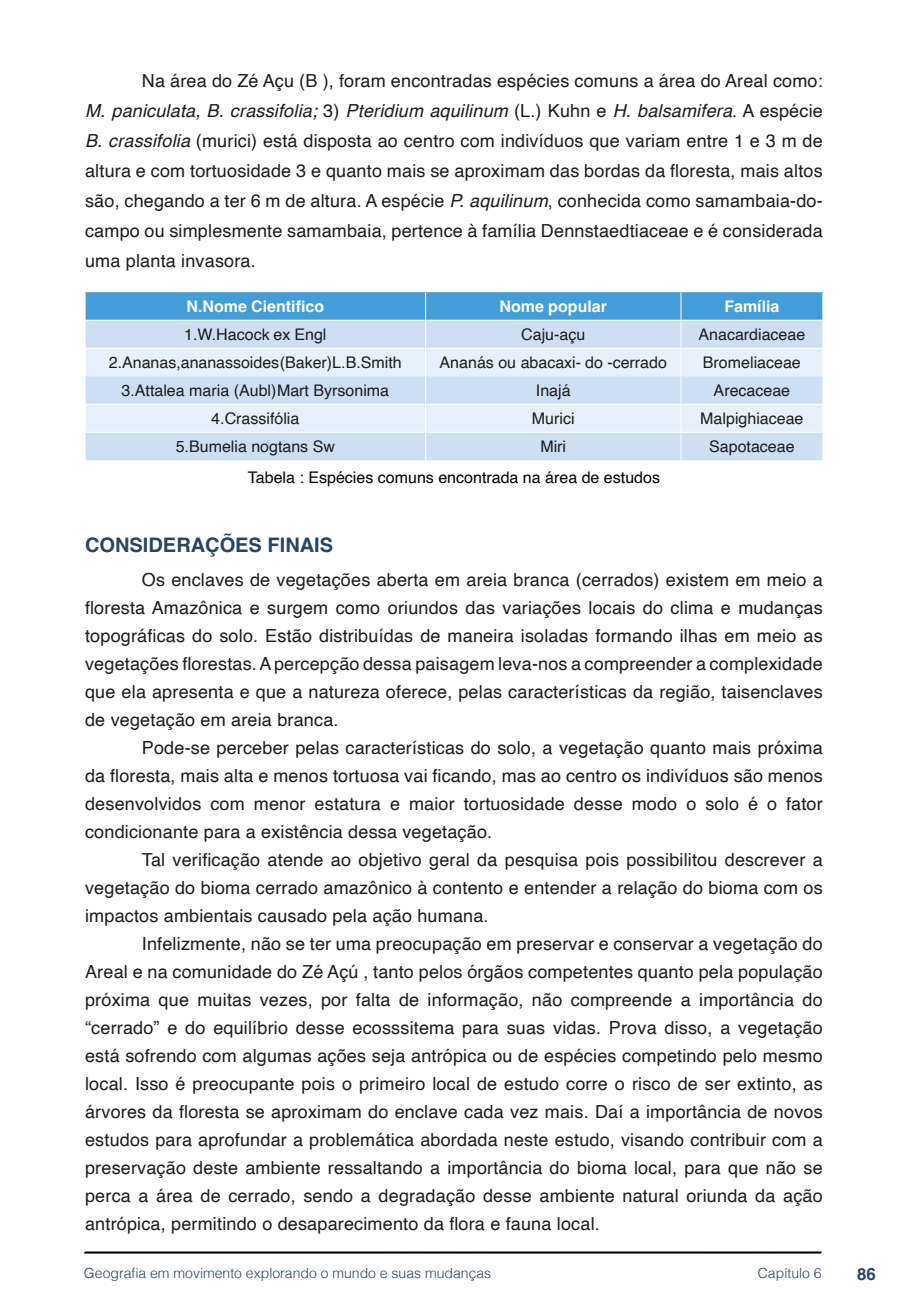
<style>
.page{position:relative;width:908px;height:1304px;background:#fff}
.page>*{position:absolute;margin:0;border:0;box-sizing:border-box;transform-origin:0 0}
.TITULOS{font:700 20px "Helvetica";color:#2b445f}
.txt{font:18px/28px "Helvetica";letter-spacing:.01em;color:#1d1d1b;text-align:justify}
.t1{font:700 16.8px "Helvetica";color:#2b445f}
.tab_txt_centro{font:16px "Helvetica";color:#1d1d1b}
.imagens_graf_tab{font:16px "Helvetica";color:#000}
.tab_txt_centro-2{font:700 16px "Helvetica";color:#fff}
.t2{font:300 14px "Helvetica";color:#2b445f}
.s1{font-style:italic}
</style>
<div class="page">
<svg style="left:84px;top:1251px;width:737px;height:3px;background:#515151"></svg>
<svg style="left:85px;top:292px;width:738px;height:168px;background:#c1daf1"></svg>
<p class="txt" style="left:85px;top:66px;width:738px;line-height:30px;text-indent:57px">Na área do Zé Açu (B ), foram encontradas espécies comuns a área do Areal como:<br><span class="s1">M. paniculata, B. crassifolia;</span> 3) <span class="s1">Pteridium aquilinum</span> (L.) Kuhn e <span class="s1">H. balsamifera</span>. A espécie <span class="s1">B. crassifolia</span> (murici) está disposta ao centro com indivíduos que variam entre 1 e 3 m de altura e com tortuosidade 3 e quanto mais se aproximam das bordas da floresta, mais altos são, chegando a ter 6 m de altura. A espécie <span class="s1">P. aquilinum</span>, conhecida como samambaia-do&shy;campo ou simplesmente samambaia, pertence à família Dennstaedtiaceae e é considerada uma planta invasora.</p>
<p class="tab_txt_centro-2" style="left:186px;top:297px;width:139px">N.Nome Cientifico</p>
<p class="tab_txt_centro-2" style="left:499px;top:297px;width:109px">Nome popular</p>
<p class="tab_txt_centro-2" style="left:724px;top:297px;width:57px">Família</p>
<p class="tab_txt_centro" style="left:184px;top:322px;width:144px">1.W.Hacock ex Engl</p>
<p class="tab_txt_centro" style="left:521px;top:322px;width:66px">Caju-açu</p>
<p class="tab_txt_centro" style="left:698px;top:322px;width:108px">Anacardiaceae</p>
<p class="tab_txt_centro" style="left:109px;top:350px;width:294px">2.Ananas,ananassoides (Baker)L.B.Smith</p>
<p class="tab_txt_centro" style="left:439px;top:350px;width:229px">Ananás ou abacaxi- do -cerrado</p>
<p class="tab_txt_centro" style="left:702px;top:350px;width:99px">Bromeliaceae</p>
<p class="tab_txt_centro" style="left:121px;top:378px;width:269px">3.Attalea maria (Aubl) Mart Byrsonima</p>
<p class="tab_txt_centro" style="left:535px;top:378px;width:36px">Inajá</p>
<p class="tab_txt_centro" style="left:713px;top:378px;width:78px">Arecaceae</p>
<p class="tab_txt_centro" style="left:211px;top:406px;width:90px">4.Crassifólia</p>
<p class="tab_txt_centro" style="left:531px;top:406px;width:44px">Murici</p>
<p class="tab_txt_centro" style="left:700px;top:406px;width:105px">Malpighiaceae</p>
<p class="tab_txt_centro" style="left:176px;top:434px;width:161px">5.Bumelia nogtans Sw</p>
<p class="tab_txt_centro" style="left:540px;top:434px;width:27px">Miri</p>
<p class="tab_txt_centro" style="left:708px;top:434px;width:87px">Sapotaceae</p>
<p class="imagens_graf_tab" style="left:248px;top:465px;width:413px">Tabela : Espécies comuns encontrada na área de estudos</p>
<p class="TITULOS" style="left:85px;top:533px;width:249px">CONSIDERAÇÕES FINAIS</p>
<p class="txt" style="left:85px;top:566px;width:738px;text-indent:57px">Os enclaves de vegetações aberta em areia branca (cerrados) existem em meio a floresta Amazônica e surgem como oriundos das variações locais do clima e mudanças topográficas do solo. Estão distribuídas de maneira isoladas formando ilhas em meio as vegetações florestas. A percepção dessa paisagem leva-nos a compreender a complexidade que ela apresenta e que a natureza oferece, pelas características da região, taisenclaves de vegetação em areia branca.</p>
<p class="txt" style="left:85px;top:734px;width:738px;text-indent:57px">Pode-se perceber pelas características do solo, a vegetação quanto mais próxima da floresta, mais alta e menos tortuosa vai ficando, mas ao centro os indivíduos são menos desenvolvidos com menor estatura e maior tortuosidade desse modo o solo é o fator condicionante para a existência dessa vegetação.</p>
<p class="txt" style="left:85px;top:846px;width:738px;text-indent:57px">Tal verificação atende ao objetivo geral da pesquisa pois possibilitou descrever a vegetação do bioma cerrado amazônico à contento e entender a relação do bioma com os impactos ambientais causado pela ação humana.</p>
<p class="txt" style="left:85px;top:930px;width:738px;text-indent:57px">Infelizmente, não se ter uma preocupação em preservar e conservar a vegetação do Areal e na comunidade do Zé Açú , tanto pelos órgãos competentes quanto pela população próxima que muitas vezes, por falta de informação, não compreende a importância do “cerrado” e do equilíbrio desse ecosssitema para suas vidas. Prova disso, a vegetação está sofrendo com algumas ações seja antrópica ou de espécies competindo pelo mesmo local. Isso é preocupante pois o primeiro local de estudo corre o risco de ser extinto, as árvores da floresta se aproximam do enclave cada vez mais. Daí a importância de novos estudos para aprofundar a problemática abordada neste estudo, visando contribuir com a preservação deste ambiente ressaltando a importância do bioma local, para que não se perca a área de cerrado, sendo a degradação desse ambiente natural oriunda da ação antrópica, permitindo o desaparecimento da flora e fauna local.</p>
<p class="t2" style="left:84px;top:1261px;width:408px">Geografia em movimento explorando o mundo e suas mudanças</p>
<p class="t2" style="left:757px;top:1261px;width:65px">Capítulo 6</p>
<p class="t1" style="left:856px;top:1264px;width:20px">86</p>
</div>
